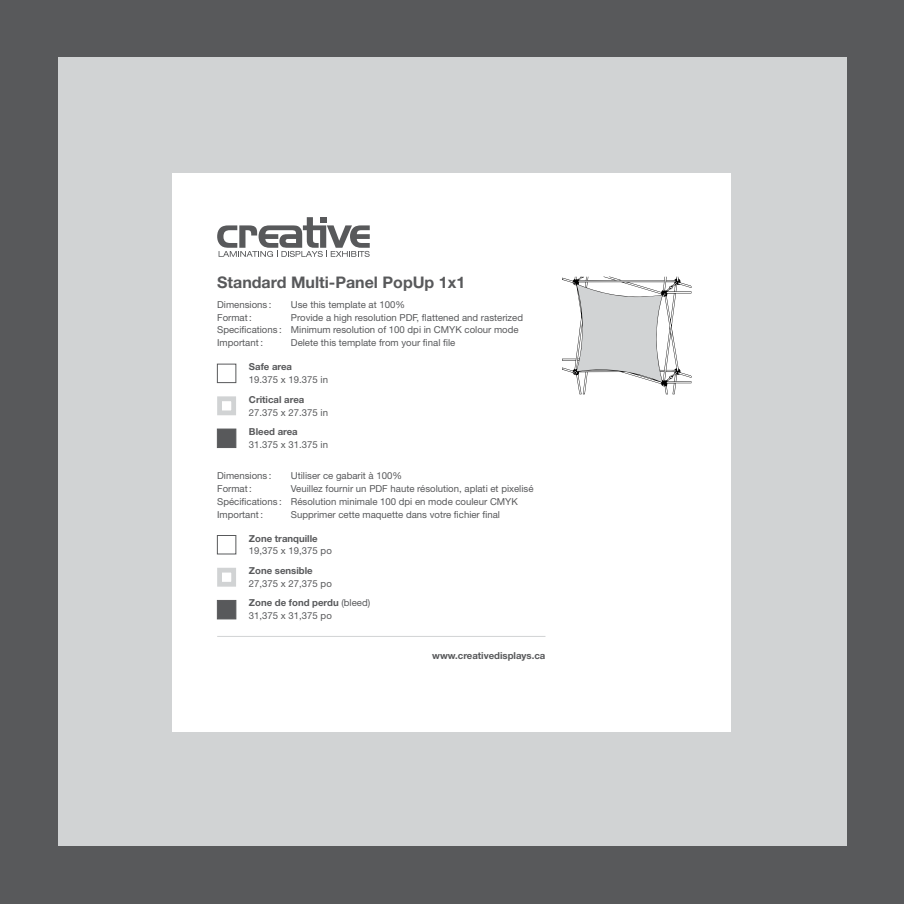
<style>
.page{position:relative;width:904px;height:904px;background:#58595b}
.page>*{position:absolute;margin:0;border:0;box-sizing:border-box;transform-origin:0 0}
.t1{font:700 16px "Helvetica Neue LT Std";color:#58595b}
.t2{font:9.6px/12.8px "Helvetica Neue LT Std";color:#58595b}
.t3{font:700 9.6px "Helvetica Neue LT Std";color:#58595b}
.s1{font-weight:700}
</style>
<div class="page">
<div style="left:58px;top:58px;width:788px;height:788px;background:#d1d3d4"></div>
<div style="left:173px;top:173px;width:558px;height:558px;background:#fff"></div>
<svg style="left:217px;top:217px;width:153px;height:40px"></svg>
<div style="left:217px;top:364px;width:19px;height:19px;border:1px solid #58595b"></div>
<div style="left:217px;top:396px;width:19px;height:19px;border:5px solid #d1d3d4"></div>
<div style="left:217px;top:429px;width:19px;height:19px;background:#58595b"></div>
<div style="left:217px;top:535px;width:19px;height:19px;border:1px solid #58595b"></div>
<div style="left:217px;top:568px;width:19px;height:18px;border:5px solid #d1d3d4"></div>
<div style="left:217px;top:600px;width:19px;height:19px;background:#58595b"></div>
<svg style="left:562px;top:277px;width:129px;height:117px"></svg>
<hr style="left:217px;top:636px;width:328px;height:1px;background:#d1d3d4">
<h1 class="t1" style="left:217px;top:272px;width:249px">Standard Multi-Panel PopUp 1x1</h1>
<p class="t2" style="left:217px;top:298px;width:56px">Dimensions :</p>
<p class="t2" style="left:291px;top:298px;width:116px">Use this template at 100%</p>
<p class="t2" style="left:217px;top:310px;width:36px">Format :</p>
<p class="t2" style="left:217px;top:310px;width:307px;text-indent:74px">Provide a high resolution PDF, flattened and rasterized<br>Specifications : Minimum resolution of 100 dpi in CMYK colour mode<br>Important :</p>
<p class="t2" style="left:291px;top:336px;width:166px">Delete this template from your final file</p>
<p class="t3" style="left:249px;top:361px;width:45px">Safe area</p>
<p class="t2" style="left:249px;top:373px;width:81px">19.375 x 19.375 in</p>
<p class="t3" style="left:249px;top:393px;width:57px">Critical area</p>
<p class="t2" style="left:249px;top:405px;width:81px">27.375 x 27.375 in</p>
<p class="t3" style="left:249px;top:426px;width:50px">Bleed area</p>
<p class="t2" style="left:249px;top:438px;width:81px">31.375 x 31.375 in</p>
<p class="t2" style="left:217px;top:469px;width:56px">Dimensions :</p>
<p class="t2" style="left:291px;top:469px;width:113px">Utiliser ce gabarit à 100%</p>
<p class="t2" style="left:217px;top:482px;width:36px">Format :</p>
<p class="t2" style="left:217px;top:482px;width:318px;text-indent:74px">Veuillez fournir un PDF haute résolution, aplati et pixelisé<br>Spécifications : Résolution minimale 100 dpi en mode couleur CMYK<br>Important :</p>
<p class="t2" style="left:291px;top:507px;width:211px">Supprimer cette maquette dans votre fichier final</p>
<p class="t3" style="left:249px;top:532px;width:70px">Zone tranquille</p>
<p class="t2" style="left:249px;top:544px;width:84px">19,375 x 19,375 po</p>
<p class="t3" style="left:249px;top:564px;width:65px">Zone sensible</p>
<p class="t2" style="left:249px;top:573px;width:123px;line-height:19.6px">27,375 x 27,375 po<br><span class="s1">Zone de fond perdu</span> (bleed)</p>
<p class="t2" style="left:249px;top:609px;width:84px">31,375 x 31,375 po</p>
<p class="t3" style="left:432px;top:649px;width:115px">www.creativedisplays.ca</p>
</div>
